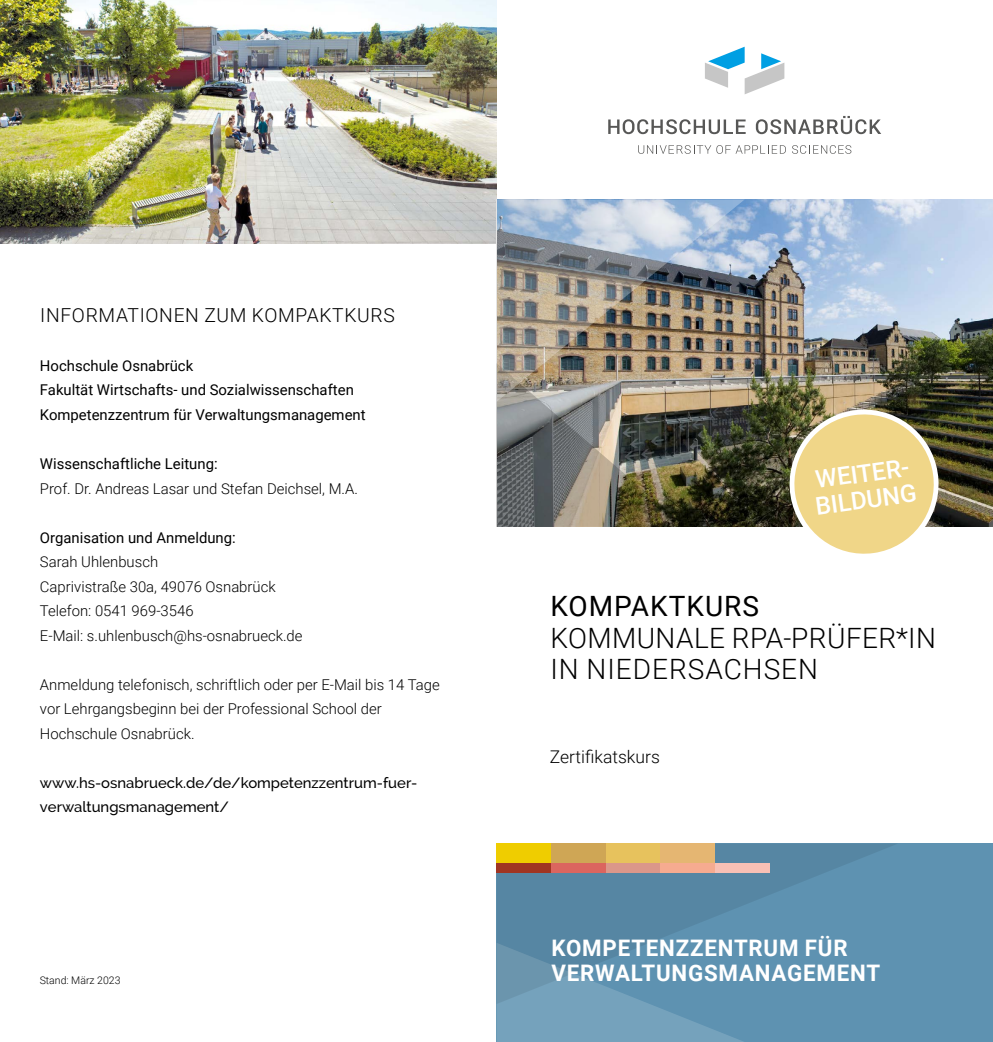
<style>
.page{position:relative;width:993px;height:1042px;background:#fff}
.page>*{position:absolute;margin:0;border:0;box-sizing:border-box;transform-origin:0 0}
.t1{font:300 28px/31.5px "Roboto";letter-spacing:.015em;color:#000}
.t2{font:28px "Roboto";letter-spacing:.035em;color:#000}
.t3{font:500 24.5px/26.2px "Roboto";color:#fff}
.t4{font:700 22.75px/24.5px "Roboto";letter-spacing:.035em;color:#fff}
.t5{font:300 19.25px "Roboto";letter-spacing:.035em;color:#000}
.t6{font:300 17.5px "Roboto";color:#000}
.t7{font:300 14.88px/24.5px "Roboto";color:#000}
.t8{font:14.88px/24.5px "Roboto";color:#000}
.t9{font:500 14.88px/24.5px "Raleway";color:#000}
.t10{font:300 10.5px "Roboto";color:#000}
</style>
<div class="page">
<div style="left:496px;top:843px;width:496px;height:199px;background:#5e92b1"></div>
<svg style="left:496px;top:1004px;width:248px;height:38px"></svg>
<svg style="left:497px;top:843px;width:398px;height:161px"></svg>
<img style="left:0;top:0;width:496px;height:243px">
<img style="left:686px;top:199px;width:306px;height:328px">
<svg style="left:608px;top:119px;width:137px;height:15px"></svg>
<svg style="left:755px;top:116px;width:125px;height:18px"></svg>
<svg style="left:638px;top:145px;width:147px;height:9px"></svg>
<svg style="left:792px;top:145px;width:59px;height:9px"></svg>
<svg style="left:705px;top:47px;width:79px;height:47px"></svg>
<img style="left:496px;top:402px;width:190px;height:125px">
<img style="left:496px;top:199px;width:248px;height:203px">
<div style="left:496px;top:843px;width:55px;height:20px;background:#efcd00"></div>
<div style="left:496px;top:863px;width:55px;height:10px;background:#a03522"></div>
<div style="left:551px;top:843px;width:54px;height:20px;background:#cfa655"></div>
<div style="left:551px;top:863px;width:54px;height:10px;background:#db655f"></div>
<div style="left:605px;top:843px;width:55px;height:20px;background:#e7c25d"></div>
<div style="left:605px;top:863px;width:55px;height:10px;background:#db978a"></div>
<div style="left:660px;top:843px;width:54px;height:20px;background:#e5b672"></div>
<div style="left:660px;top:863px;width:54px;height:10px;background:#f6ab90"></div>
<div style="left:714px;top:863px;width:55px;height:10px;background:#f8c0b5"></div>
<svg style="left:784px;top:405px;width:159px;height:149px"></svg>
<p class="t5" style="left:40px;top:302px;width:356px">INFORMATIONEN ZUM KOMPAKTKURS</p>
<p class="t8" style="left:40px;top:353px;width:327px">Hochschule Osnabrück<br>Fakultät Wirtschafts- und Sozialwissenschaften<br>Kompetenzzentrum für Verwaltungsmanagement</p>
<p class="t8" style="left:40px;top:451px;width:179px">Wissenschaftliche Leitung:</p>
<p class="t7" style="left:40px;top:475px;width:319px">Prof. Dr. Andreas Lasar und Stefan Deichsel, M.A.</p>
<p class="t8" style="left:40px;top:524px;width:197px">Organisation und Anmeldung:</p>
<p class="t7" style="left:40px;top:549px;width:264px">Sarah Uhlenbusch<br>Caprivistraße 30a, 49076 Osnabrück<br>Telefon: 0541 969-3546<br>E-Mail: s.uhlenbusch@hs-osnabrueck.de</p>
<p class="t7" style="left:40px;top:671px;width:401px">Anmeldung telefonisch, schriftlich oder per E-Mail bis 14 Tage vor Lehrgangsbeginn bei der Professional School der<br>Hochschule Osnabrück.</p>
<p class="t9" style="left:40px;top:770px;width:378px">www.hs-osnabrueck.de/de/kompetenzzentrum-fuer&shy;verwaltungsmanagement/</p>
<p class="t10" style="left:40px;top:972px;width:82px">Stand: März 2023</p>
<h2 class="t3" style="left:809px;top:466px;width:104px;rotate:-8deg">WEITER-<br>BILDUNG</h2>
<h1 class="t2" style="left:550px;top:586px;width:210px">KOMPAKTKURS</h1>
<h1 class="t1" style="left:550px;top:621px;width:387px">KOMMUNALE RPA-PRÜFER*IN<br>IN NIEDERSACHSEN</h1>
<p class="t6" style="left:549px;top:744px;width:111px">Zertifikatskurs</p>
<h3 class="t4" style="left:551px;top:935px;width:330px">KOMPETENZZENTRUM FÜR<br>VERWALTUNGSMANAGEMENT</h3>
</div>
